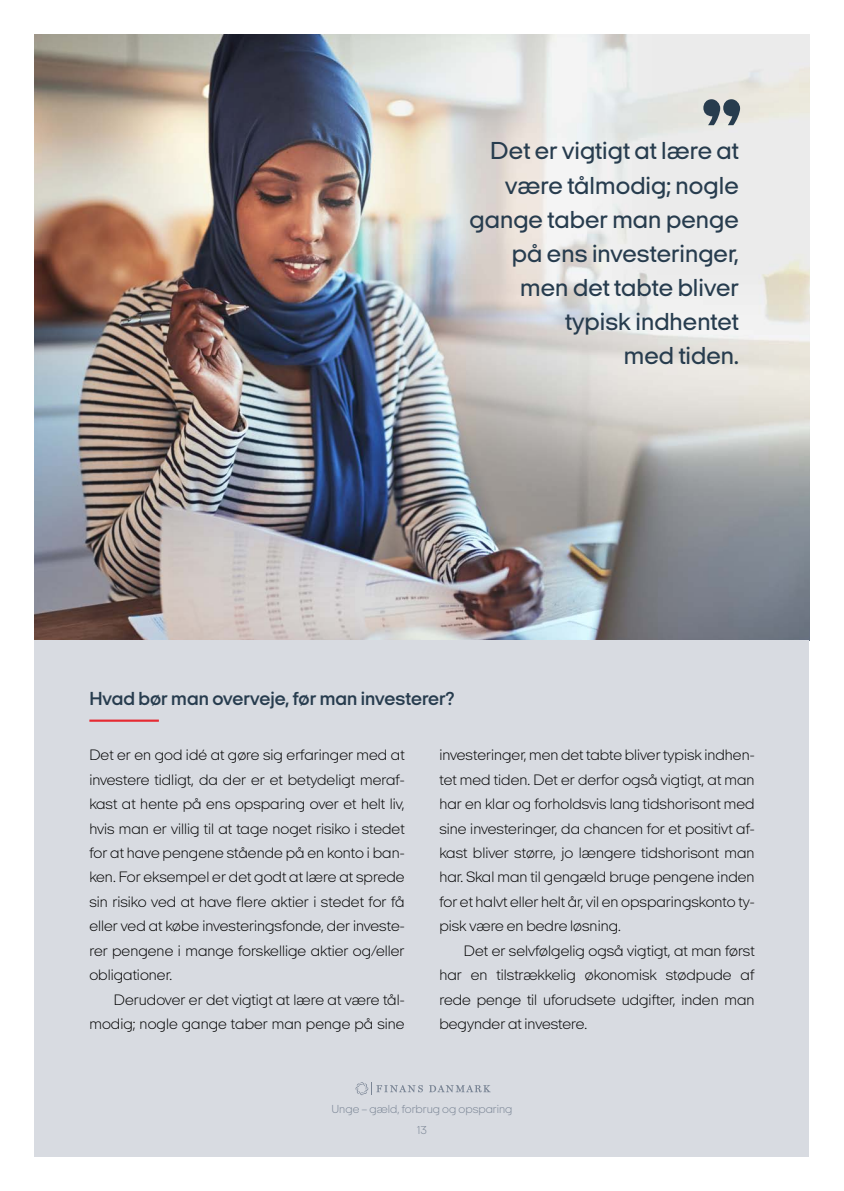
<style>
.page{position:relative;width:844px;height:1191px;background:#fff}
.page>*{position:absolute;margin:0;border:0;box-sizing:border-box;transform-origin:0 0}
.t1{font:500 25.03px/34.1px "Italian Plate No 2 Expanded";color:#273c4e;text-align:right}
.t2{font:600 19.25px "Italian Plate No 2 Expanded";color:#273c4e}
.t3{font:200 15.4px/24.3px "Italian Plate No 2 Expanded";color:#000;text-align:justify}
.t4{font:200 11.9px "Italian Plate No 2 Expanded";color:#7a8595}
.t5{font:200 11.72px "Italian Plate No 2 Expanded";color:#7a8595}
</style>
<div class="page">
<img style="left:35px;top:35px;width:773px;height:605px">
<div style="left:35px;top:640px;width:773px;height:516px;background:#d8dbe1"></div>
<hr style="left:89px;top:719px;width:70px;height:2px;background:#e62a32">
<svg style="left:703px;top:99px;width:37px;height:26px"></svg>
<svg style="left:355px;top:1082px;width:68px;height:13px"></svg>
<svg style="left:429px;top:1085px;width:61px;height:7px"></svg>
<h1 class="t1" style="left:469px;top:134px;width:271px">Det er vigtigt at lære at være tålmodig; nogle gange taber man penge på ens investeringer, men det tabte bliver typisk indhentet<br>med tiden.</h1>
<p class="t2" style="left:89px;top:688px;width:366px">Hvad bør man overveje, før man investerer?</p>
<p class="t3" style="left:89px;top:743px;width:317px">Det er en god idé at gøre sig erfaringer med at investere tidligt, da der er et betydeligt meraf&shy;kast at hente på ens opsparing over et helt liv, hvis man er villig til at tage noget risiko i stedet for at have pengene stående på en konto i ban&shy;ken. For eksempel er det godt at lære at sprede sin risiko ved at have flere aktier i stedet for få eller ved at købe investeringsfonde, der investe&shy;rer pengene i mange forskellige aktier og/eller obligationer.</p>
<p class="t3" style="left:89px;top:987px;width:317px;text-align:right">Derudover er det vigtigt at lære at være tål&shy;modig; nogle gange taber man penge på sine</p>
<p class="t3" style="left:439px;top:743px;width:317px">investeringer, men det tabte bliver typisk indhen&shy;tet med tiden. Det er derfor også vigtigt, at man har en klar og forholdsvis lang tidshorisont med sine investeringer, da chancen for et positivt af&shy;kast bliver større, jo længere tidshorisont man har. Skal man til gengæld bruge pengene inden for et halvt eller helt år, vil en opsparingskonto ty&shy;pisk være en bedre løsning.</p>
<p class="t3" style="left:439px;top:938px;width:317px;text-indent:25px">Det er selvfølgelig også vigtigt, at man først har en tilstrækkelig økonomisk stødpude af rede penge til uforudsete udgifter, inden man begynder at investere.</p>
<p class="t4" style="left:331px;top:1102px;width:183px">Unge – gæld, forbrug og opsparing</p>
<p class="t5" style="left:417px;top:1123px;width:11px">13</p>
</div>
